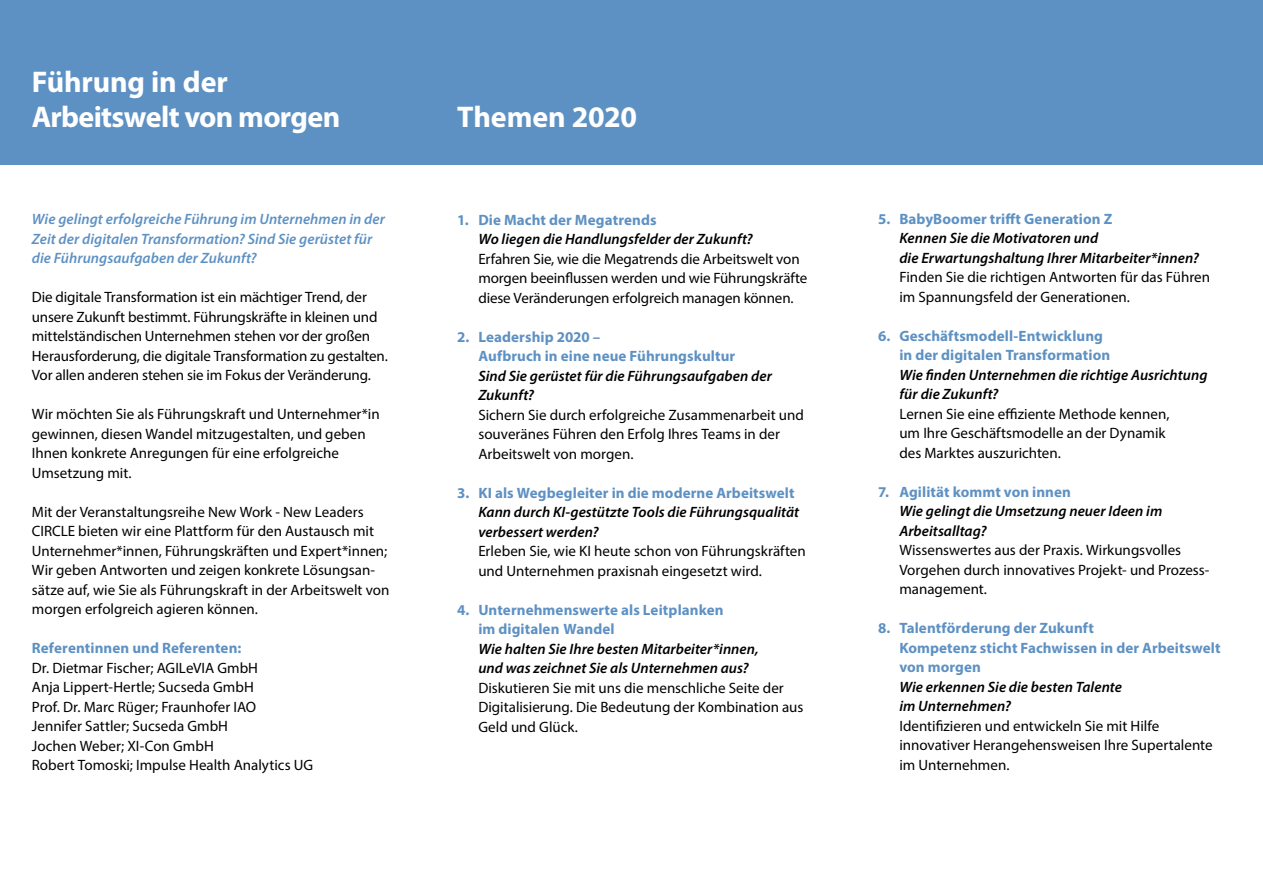
<style>
.page{position:relative;width:1263px;height:893px;background:#fff}
.page>*{position:absolute;margin:0;border:0;box-sizing:border-box;transform-origin:0 0}
.t1{font:700 30px/34.5px "Myriad Pro";letter-spacing:-.02em;color:#fff}
.t2{font:15px/19.5px "Myriad Pro";color:#000}
.t3{font:italic 600 15px/19.5px "Myriad Pro";letter-spacing:.005em;color:#000}
.t4{font:700 15px/19.5px "Myriad Pro";letter-spacing:.005em;color:#5e91c3}
.t5{font:italic 600 15px/19.5px "Myriad Pro";letter-spacing:.005em;color:#5e91c3}
</style>
<div class="page">
<div style="left:0;top:0;width:1263px;height:164px;background:#5e91c3"></div>
<h1 class="t1" style="left:32px;top:64px;width:310px">Führung in der<br>Arbeitswelt von morgen</h1>
<p class="t5" style="left:32px;top:209px;width:354px">Wie gelingt erfolgreiche Führung im Unternehmen in der<br>Zeit der digitalen Transformation? Sind Sie gerüstet für die Führungsaufgaben der Zukunft?</p>
<p class="t2" style="left:32px;top:287px;width:358px">Die digitale Transformation ist ein mächtiger Trend, der unsere Zukunft bestimmt. Führungskräfte in kleinen und mittelständischen Unternehmen stehen vor der großen Herausforderung, die digitale Transformation zu gestalten.<br>Vor allen anderen stehen sie im Fokus der Veränderung.</p>
<p class="t2" style="left:32px;top:404px;width:349px">Wir möchten Sie als Führungskraft und Unternehmer*in gewinnen, diesen Wandel mitzugestalten, und geben Ihnen konkrete Anregungen für eine erfolgreiche Umsetzung mit.</p>
<p class="t2" style="left:32px;top:502px;width:359px">Mit der Veranstaltungsreihe New Work - New Leaders CIRCLE bieten wir eine Plattform für den Austausch mit Unternehmer*innen, Führungskräften und Expert*innen; Wir geben Antworten und zeigen konkrete Lösungsan&shy;sätze auf, wie Sie als Führungskraft in der Arbeitswelt von morgen erfolgreich agieren können.</p>
<p class="t4" style="left:32px;top:638px;width:211px">Referentinnen und Referenten:</p>
<p class="t2" style="left:32px;top:658px;width:283px">Dr. Dietmar Fischer; AGILeVIA GmbH<br>Anja Lippert-Hertle; Sucseda GmbH<br>Prof. Dr. Marc Rüger; Fraunhofer IAO<br>Jennifer Sattler; Sucseda GmbH<br>Jochen Weber; XI-Con GmbH<br>Robert Tomoski; Impulse Health Analytics UG</p>
<h1 class="t1" style="left:457px;top:99px;width:182px">Themen 2020</h1>
<p class="t4" style="left:457px;top:210px;width:201px">1. Die Macht der Megatrends</p>
<p class="t3" style="left:478px;top:229px;width:276px">Wo liegen die Handlungsfelder der Zukunft?</p>
<p class="t2" style="left:478px;top:249px;width:330px">Erfahren Sie, wie die Megatrends die Arbeitswelt von morgen beeinflussen werden und wie Führungskräfte diese Veränderungen erfolgreich managen können.</p>
<p class="t4" style="left:478px;top:327px;width:258px;text-indent:-21px">2. Leadership 2020 –<br>Aufbruch in eine neue Führungskultur</p>
<p class="t3" style="left:478px;top:366px;width:295px">Sind Sie gerüstet für die Führungsaufgaben der<br>Zukunft?</p>
<p class="t2" style="left:478px;top:405px;width:327px">Sichern Sie durch erfolgreiche Zusammenarbeit und souveränes Führen den Erfolg Ihres Teams in der<br>Arbeitswelt von morgen.</p>
<p class="t4" style="left:457px;top:483px;width:339px">3. KI als Wegbegleiter in die moderne Arbeitswelt</p>
<p class="t3" style="left:478px;top:502px;width:322px">Kann durch KI-gestützte Tools die Führungsqualität verbessert werden?</p>
<p class="t2" style="left:478px;top:541px;width:329px">Erleben Sie, wie KI heute schon von Führungskräften und Unternehmen praxisnah eingesetzt wird.</p>
<p class="t4" style="left:478px;top:600px;width:247px;text-indent:-21px">4. Unternehmenswerte als Leitplanken im digitalen Wandel</p>
<p class="t3" style="left:478px;top:639px;width:282px">Wie halten Sie Ihre besten Mitarbeiter*innen, und was zeichnet Sie als Unternehmen aus?</p>
<p class="t2" style="left:478px;top:678px;width:327px">Diskutieren Sie mit uns die menschliche Seite der<br>Digitalisierung. Die Bedeutung der Kombination aus<br>Geld und Glück.</p>
<p class="t4" style="left:878px;top:209px;width:236px">5. BabyBoomer trifft Generation Z</p>
<p class="t3" style="left:899px;top:228px;width:301px">Kennen Sie die Motivatoren und<br>die Erwartungshaltung Ihrer Mitarbeiter*innen?</p>
<p class="t2" style="left:899px;top:267px;width:312px">Finden Sie die richtigen Antworten für das Führen im Spannungsfeld der Generationen.</p>
<p class="t4" style="left:899px;top:326px;width:212px;text-indent:-21px">6. Geschäftsmodell-Entwicklung in der digitalen Transformation</p>
<p class="t3" style="left:899px;top:365px;width:310px">Wie finden Unternehmen die richtige Ausrichtung für die Zukunft?</p>
<p class="t2" style="left:899px;top:404px;width:272px">Lernen Sie eine effiziente Methode kennen, um Ihre Geschäftsmodelle an der Dynamik des Marktes auszurichten.</p>
<p class="t4" style="left:878px;top:482px;width:194px">7. Agilität kommt von innen</p>
<p class="t3" style="left:899px;top:501px;width:265px">Wie gelingt die Umsetzung neuer Ideen im<br>Arbeitsalltag?</p>
<p class="t2" style="left:899px;top:540px;width:311px">Wissenswertes aus der Praxis. Wirkungsvolles<br>Vorgehen durch innovatives Projekt- und Prozess&shy;management.</p>
<p class="t4" style="left:899px;top:618px;width:323px;text-indent:-21px">8. Talentförderung der Zukunft<br>Kompetenz sticht Fachwissen in der Arbeitswelt von morgen</p>
<p class="t3" style="left:899px;top:677px;width:224px">Wie erkennen Sie die besten Talente im Unternehmen?</p>
<p class="t2" style="left:899px;top:716px;width:315px">Identifizieren und entwickeln Sie mit Hilfe innovativer Herangehensweisen Ihre Supertalente im Unternehmen.</p>
</div>
